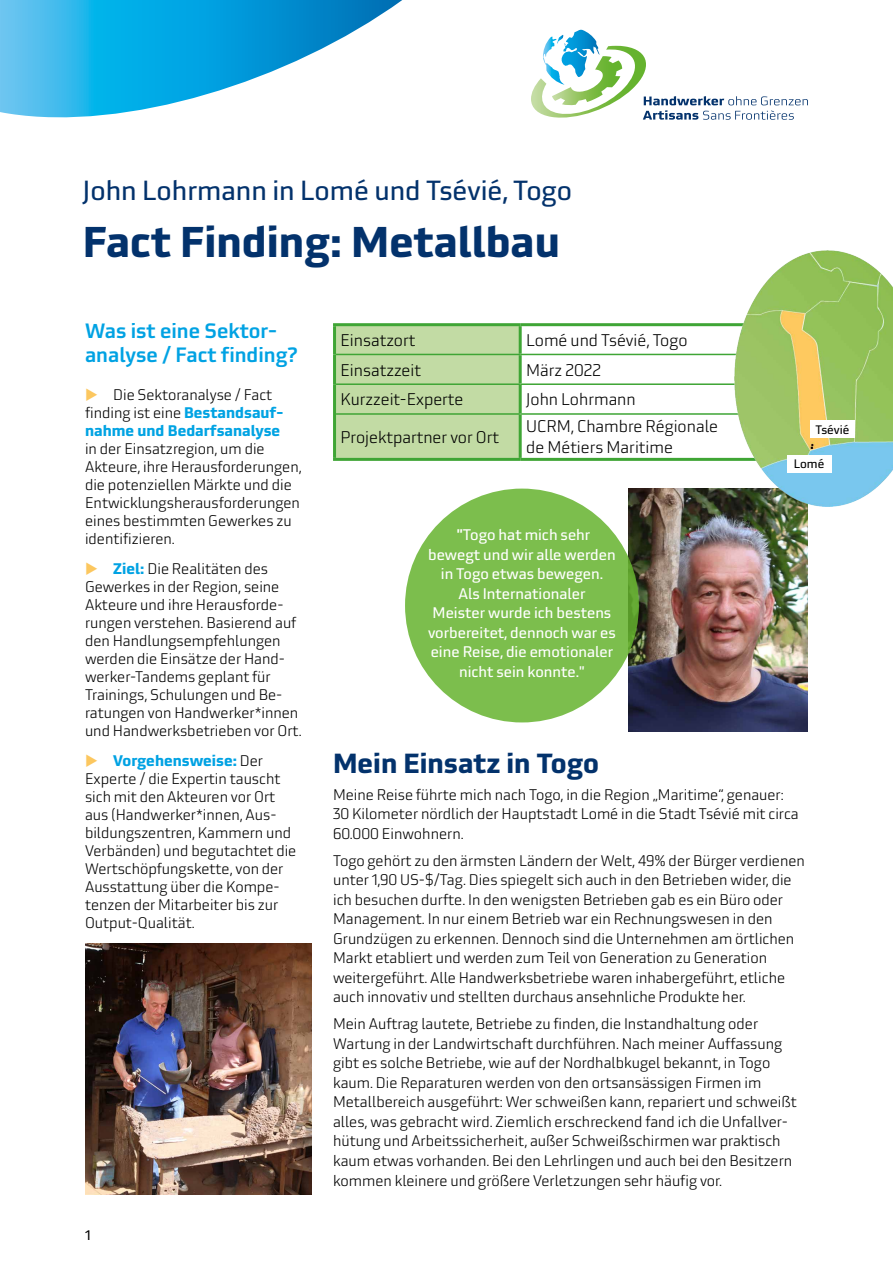
<style>
.page{position:relative;width:893px;height:1263px;background:#fff}
.page>*{position:absolute;margin:0;border:0;box-sizing:border-box;transform-origin:0 0}
.t1{font:700 42px "Utility Pro";color:#03326c}
.t2{font:27px "Utility Pro";color:#03326c}
.t3{font:700 27px "Utility Pro";color:#03326c}
.t4{font:500 20.25px/24px "Utility Pro";color:#00a2e3}
.t5{font:300 16.5px/21px "Utility Pro";color:#000}
.t6{font:300 15px/18px "Utility Pro";color:#000}
.t7{font:15px/19.5px "Utility Pro";color:#fff;text-align:center}
.t8{font:13.5px "Utility Pro";color:#000}
.t9{font:12px "Utility Pro";color:#000}
.s1{color:#fcc75f}
.s2{font-weight:700;color:#00a3e3}
.s3{font-weight:700;color:#00a2e3}
.s4{font-weight:500}
</style>
<div class="page">
<div style="left:336px;top:326px;width:183px;height:132px;background:#c2dba4"></div>
<hr style="left:520px;top:323px;width:288px;height:3px;background:#3fa535">
<hr style="left:520px;top:458px;width:288px;height:3px;background:#3fa535">
<hr style="left:520px;top:354px;width:285px;height:1px;background:#3fa535">
<hr style="left:520px;top:383px;width:285px;height:2px;background:#3fa535">
<hr style="left:520px;top:413px;width:285px;height:2px;background:#3fa535">
<hr style="left:333px;top:323px;width:187px;height:3px;background:#3fa535">
<hr style="left:333px;top:326px;width:3px;height:28px;background:#3fa535">
<hr style="left:519px;top:326px;width:3px;height:28px;background:#3fa535">
<hr style="left:333px;top:354px;width:3px;height:30px;background:#3fa535">
<hr style="left:519px;top:355px;width:3px;height:28px;background:#3fa535">
<hr style="left:333px;top:384px;width:3px;height:30px;background:#3fa535">
<hr style="left:519px;top:385px;width:3px;height:28px;background:#3fa535">
<hr style="left:333px;top:414px;width:3px;height:44px;background:#3fa535">
<hr style="left:519px;top:415px;width:3px;height:43px;background:#3fa535">
<hr style="left:333px;top:458px;width:187px;height:3px;background:#3fa535">
<hr style="left:336px;top:354px;width:184px;height:1px;background:#3fa535">
<hr style="left:336px;top:383px;width:184px;height:2px;background:#3fa535">
<hr style="left:336px;top:413px;width:184px;height:2px;background:#3fa535">
<img style="left:629px;top:489px;width:179px;height:242px">
<svg style="left:531px;top:30px;width:277px;height:90px"></svg>
<svg style="left:0;top:0;width:402px;height:118px"></svg>
<div style="left:405px;top:489px;width:234px;height:233px;background:#7cbe4d;border-radius:50%"></div>
<img style="left:735px;top:251px;width:158px;height:255px">
<div style="left:787px;top:455px;width:44px;height:17px;background:#fff"></div>
<div style="left:810px;top:420px;width:45px;height:18px;background:#fff"></div>
<img style="left:85px;top:943px;width:227px;height:252px">
<h2 class="t2" style="left:83px;top:170px;width:491px">John Lohrmann in Lomé und Tsévié, Togo</h2>
<h1 class="t1" style="left:83px;top:206px;width:478px">Fact Finding: Metallbau</h1>
<h3 class="t4" style="left:85px;top:317px;width:214px">Was ist eine Sektor&shy;analyse / Fact finding?</h3>
<p class="t6" style="left:85px;top:385px;width:200px"><span class="s1">◆</span> Die Sektoranalyse / Fact finding ist eine <span class="s2">Bestandsauf&shy;nahme und Bedarfsanalyse</span></p>
<p class="t6" style="left:85px;top:439px;width:218px">in der Einsatzregion, um die<br>Akteure, ihre Herausforderungen, die potenziellen Märkte und die<br>Entwicklungsherausforderungen eines bestimmten Gewerkes zu identifizieren.</p>
<p class="t6" style="left:85px;top:559px;width:218px"><span class="s1">◆</span> <span class="s3">Ziel:</span> Die Realitäten des<br>Gewerkes in der Region, seine<br>Akteure und ihre Herausforde&shy;rungen verstehen. Basierend auf den Handlungsempfehlungen werden die Einsätze der Hand&shy;werker-Tandems geplant für<br>Trainings, Schulungen und Be&shy;ratungen von Handwerker*innen und Handwerksbetrieben vor Ort.</p>
<p class="t6" style="left:85px;top:751px;width:213px"><span class="s1">◆</span> <span class="s3">Vorgehensweise:</span> Der<br>Experte / die Expertin tauscht sich mit den Akteuren vor Ort aus (Handwerker*innen, Aus&shy;bildungszentren, Kammern und<br>Verbänden) und begutachtet die<br>Wertschöpfungskette, von der<br>Ausstattung über die Kompe&shy;tenzen der Mitarbeiter bis zur<br>Output-Qualität.</p>
<p class="t8" style="left:85px;top:1225px;width:7px">1</p>
<p class="t5" style="left:341px;top:328px;width:76px">Einsatzort</p>
<p class="t5" style="left:526px;top:328px;width:163px">Lomé und Tsévié, Togo</p>
<p class="t5" style="left:341px;top:358px;width:82px">Einsatzzeit</p>
<p class="t5" style="left:526px;top:358px;width:76px">März 2022</p>
<p class="t5" style="left:341px;top:388px;width:124px">Kurzzeit-Experte</p>
<p class="t5" style="left:526px;top:388px;width:111px">John Lohrmann</p>
<p class="t5" style="left:341px;top:426px;width:160px">Projektpartner vor Ort</p>
<p class="t5" style="left:526px;top:415px;width:193px">UCRM, Chambre Régionale de Métiers Maritime</p>
<p class="t7" style="left:428px;top:524px;width:189px"><span class="s4">"</span>Togo hat mich sehr bewegt und wir alle werden in Togo etwas bewegen.<br>Als Internationaler<br>Meister wurde ich bestens vorbereitet, dennoch war es eine Reise, die emotionaler nicht sein konnte."</p>
<p class="t9" style="left:815px;top:420px;width:35px">Tsévié</p>
<p class="t9" style="left:794px;top:455px;width:32px">Lomé</p>
<h2 class="t3" style="left:333px;top:740px;width:267px">Mein Einsatz in Togo</h2>
<p class="t6" style="left:333px;top:784px;width:467px;line-height:19.5px">Meine Reise führte mich nach Togo, in die Region „Maritime“, genauer:<br>30 Kilometer nördlich der Hauptstadt Lomé in die Stadt Tsévié mit circa<br>60.000 Einwohnern.</p>
<p class="t6" style="left:333px;top:850px;width:473px;line-height:19.5px">Togo gehört zu den ärmsten Ländern der Welt, 49% der Bürger verdienen unter 1,90 US-$/Tag. Dies spiegelt sich auch in den Betrieben wider, die ich besuchen durfte. In den wenigsten Betrieben gab es ein Büro oder Management. In nur einem Betrieb war ein Rechnungswesen in den Grundzügen zu erkennen. Dennoch sind die Unternehmen am örtlichen Markt etabliert und werden zum Teil von Generation zu Generation weitergeführt. Alle Handwerksbetriebe waren inhabergeführt, etliche auch innovativ und stellten durchaus ansehnliche Produkte her.</p>
<p class="t6" style="left:333px;top:1013px;width:465px;line-height:19.5px">Mein Auftrag lautete, Betriebe zu finden, die Instandhaltung oder Wartung in der Landwirtschaft durchführen. Nach meiner Auffassung gibt es solche Betriebe, wie auf der Nordhalbkugel bekannt, in Togo kaum. Die Reparaturen werden von den ortsansässigen Firmen im Metallbereich ausgeführt: Wer schweißen kann, repariert und schweißt alles, was gebracht wird. Ziemlich erschreckend fand ich die Unfallver&shy;hütung und Arbeitssicherheit, außer Schweißschirmen war praktisch kaum etwas vorhanden. Bei den Lehrlingen und auch bei den Besitzern kommen kleinere und größere Verletzungen sehr häufig vor.</p>
</div>
